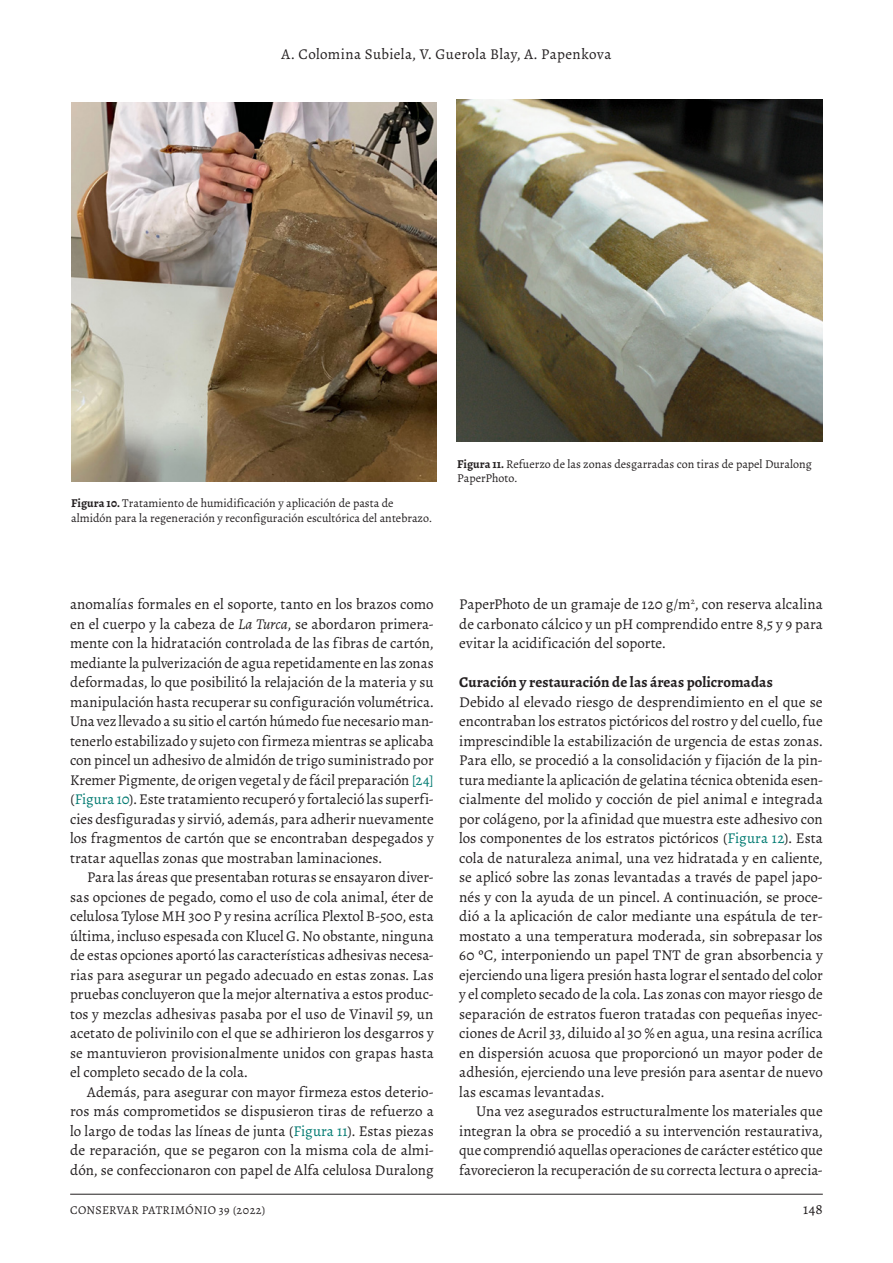
<style>
.page{position:relative;width:893px;height:1263px;background:#fff}
.page>*{position:absolute;margin:0;border:0;box-sizing:border-box;transform-origin:0 0}
.TEXTO_ES{font:15px/19.5px "Alegreya";color:#231f20;text-align:justify}
.TEXTO_ES-2{font:700 15px "Alegreya";letter-spacing:.005em;color:#231f20}
.Primeiro_paragrafo{font:15px "Alegreya";letter-spacing:.025em;color:#231f20}
.Notas_P_esq{font:12px/14.2px "Alegreya";color:#231f20}
.Notas_P_esq-2{font:12px "Alegreya";letter-spacing:.025em;color:#231f20}
.s1{font-weight:700}
.s2{font-style:italic}
.s3{color:#007a71}
</style>
<div class="page">
<hr style="left:70px;top:1194px;width:753px;height:1px;background:#231f20">
<img style="left:71px;top:102px;width:366px;height:379px">
<img style="left:456px;top:100px;width:367px;height:341px">
<p class="Primeiro_paragrafo" style="left:282px;top:44px;width:331px">A. Colomina Subiela, V. Guerola Blay, A. Papenkova</p>
<p class="Notas_P_esq" style="left:71px;top:496px;width:362px"><span class="s1">Figura 10.</span> Tratamiento de humidificación y aplicación de pasta de almidón para la regeneración y reconfiguración escultórica del antebrazo.</p>
<p class="Notas_P_esq" style="left:457px;top:456px;width:356px"><span class="s1">Figura 11.</span> Refuerzo de las zonas desgarradas con tiras de papel Duralong<br>PaperPhoto.</p>
<p class="TEXTO_ES" style="left:70px;top:594px;width:365px">anomalías formales en el soporte, tanto en los brazos como en el cuerpo y la cabeza de <span class="s2">La Turca</span>, se abordaron primera&shy;mente con la hidratación controlada de las fibras de cartón, mediante la pulverización de agua repetidamente en las zonas deformadas, lo que posibilitó la relajación de la materia y su manipulación hasta recuperar su configuración volumétrica.<br>Una vez llevado a su sitio el cartón húmedo fue necesario man&shy;tenerlo estabilizado y sujeto con firmeza mientras se aplicaba con pincel un adhesivo de almidón de trigo suministrado por Kremer Pigmente, de origen vegetal y de fácil preparación <span class="s3">[24] </span>(<span class="s3">Figura 10</span>). Este tratamiento recuperó y fortaleció las superfi&shy;cies desfiguradas y sirvió, además, para adherir nuevamente los fragmentos de cartón que se encontraban despegados y tratar aquellas zonas que mostraban laminaciones.</p>
<p class="TEXTO_ES" style="left:70px;top:867px;width:365px;text-indent:17px">Para las áreas que presentaban roturas se ensayaron diver&shy;sas opciones de pegado, como el uso de cola animal, éter de celulosa Tylose MH 300 P y resina acrílica Plextol B-500, esta última, incluso espesada con Klucel G. No obstante, ninguna de estas opciones aportó las características adhesivas necesa&shy;rias para asegurar un pegado adecuado en estas zonas. Las pruebas concluyeron que la mejor alternativa a estos produc&shy;tos y mezclas adhesivas pasaba por el uso de Vinavil 59, un acetato de polivinilo con el que se adhirieron los desgarros y se mantuvieron provisionalmente unidos con grapas hasta el completo secado de la cola.</p>
<p class="TEXTO_ES" style="left:70px;top:1082px;width:365px;text-indent:17px">Además, para asegurar con mayor firmeza estos deterio&shy;ros más comprometidos se dispusieron tiras de refuerzo a lo largo de todas las líneas de junta (<span class="s3">Figura 11</span>). Estas piezas de reparación, que se pegaron con la misma cola de almi&shy;dón, se confeccionaron con papel de Alfa celulosa Duralong</p>
<p class="TEXTO_ES" style="left:459px;top:594px;width:365px">PaperPhoto de un gramaje de 120 g/m<sup>2</sup>, con reserva alcalina de carbonato cálcico y un pH comprendido entre 8,5 y 9 para evitar la acidificación del soporte.</p>
<p class="TEXTO_ES-2" style="left:459px;top:672px;width:315px">Curación y restauración de las áreas policromadas</p>
<p class="TEXTO_ES" style="left:459px;top:692px;width:365px">Debido al elevado riesgo de desprendimiento en el que se encontraban los estratos pictóricos del rostro y del cuello, fue imprescindible la estabilización de urgencia de estas zonas.<br>Para ello, se procedió a la consolidación y fijación de la pin&shy;tura mediante la aplicación de gelatina técnica obtenida esen&shy;cialmente del molido y cocción de piel animal e integrada por colágeno, por la afinidad que muestra este adhesivo con los componentes de los estratos pictóricos (<span class="s3">Figura 12</span>). Esta cola de naturaleza animal, una vez hidratada y en caliente, se aplicó sobre las zonas levantadas a través de papel japo&shy;nés y con la ayuda de un pincel. A continuación, se proce&shy;dió a la aplicación de calor mediante una espátula de ter&shy;mostato a una temperatura moderada, sin sobrepasar los 60 ºC, interponiendo un papel TNT de gran absorbencia y ejerciendo una ligera presión hasta lograr el sentado del color y el completo secado de la cola. Las zonas con mayor riesgo de separación de estratos fueron tratadas con pequeñas inyec&shy;ciones de Acril 33, diluido al 30 % en agua, una resina acrílica en dispersión acuosa que proporcionó un mayor poder de adhesión, ejerciendo una leve presión para asentar de nuevo las escamas levantadas.</p>
<p class="TEXTO_ES" style="left:459px;top:1101px;width:365px;text-indent:17px">Una vez asegurados estructuralmente los materiales que integran la obra se procedió a su intervención restaurativa, que comprendió aquellas operaciones de carácter estético que favorecieron la recuperación de su correcta lectura o aprecia-</p>
<p class="Notas_P_esq-2" style="left:70px;top:1202px;width:197px">CONSERVAR PATRIMÓNIO 39 (2022)</p>
<p class="TEXTO_ES" style="left:803px;top:1199px;width:21px">148</p>
</div>
